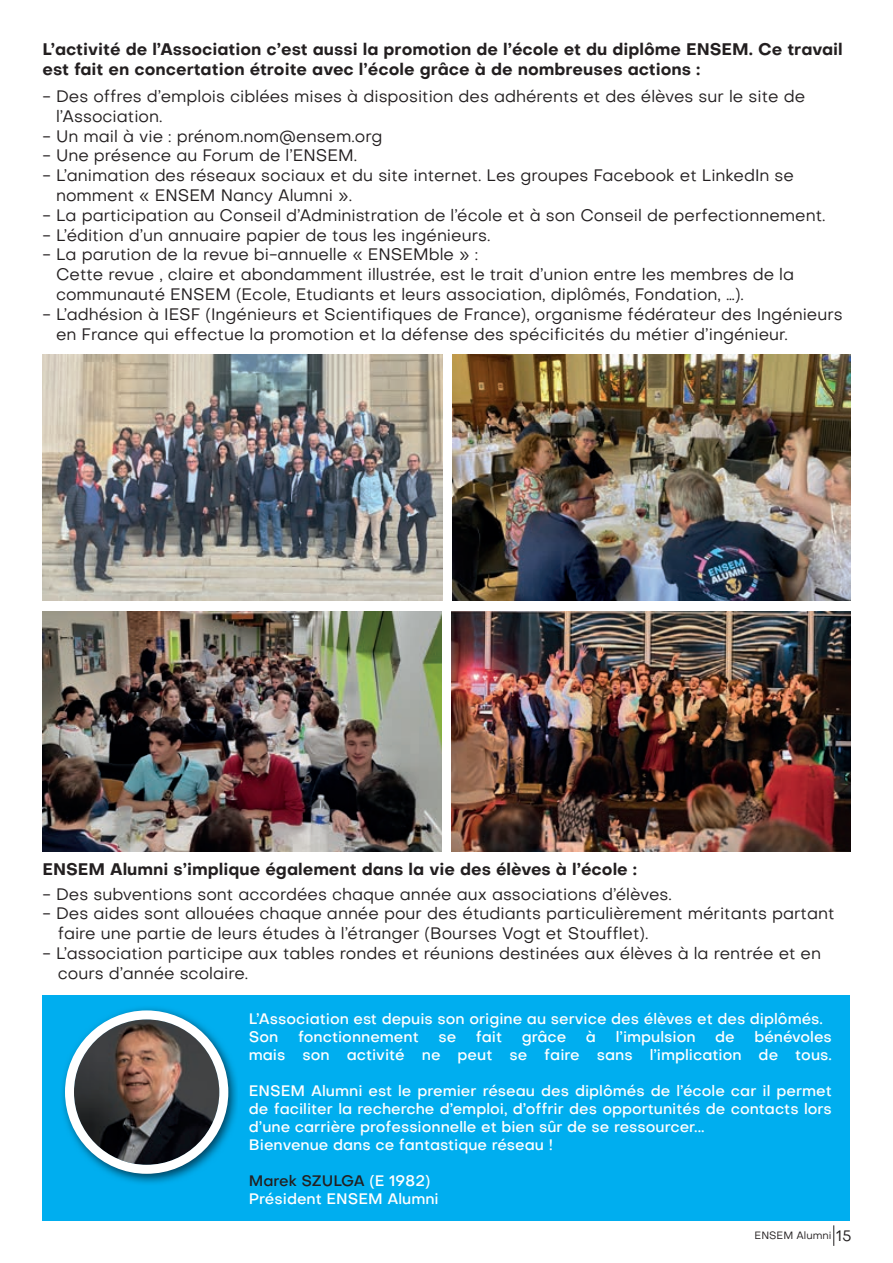
<style>
.page{position:relative;width:893px;height:1263px;background:#fff}
.page>*{position:absolute;margin:0;border:0;box-sizing:border-box;transform-origin:0 0}
.t1{font:16.5px/19.8px "Objective";color:#231f20}
.t2{font:700 16.5px/19.8px "Objective";color:#231f20}
.t3{font:500 15px/18px "Objective";color:#fff}
.t4{font:10.5px "Objective";color:#231f20}
.s1{color:#fff}
.s2{color:#231f20}
.s3{font-size:15px}
</style>
<div class="page">
<div style="left:42px;top:995px;width:808px;height:225px;background:#00aeef"></div>
<img style="left:62px;top:1008px;width:175px;height:175px">
<img style="left:74px;top:1019px;width:145px;height:146px;border-radius:73px">
<div style="left:65px;top:1010px;width:163px;height:164px;border:9px solid #fff;border-radius:50%"></div>
<img style="left:42px;top:355px;width:400px;height:246px">
<img style="left:42px;top:612px;width:400px;height:240px">
<img style="left:452px;top:355px;width:398px;height:246px">
<img style="left:451px;top:612px;width:399px;height:240px">
<svg style="left:833px;top:1225px;width:1px;height:21px"></svg>
<p class="t2" style="left:43px;top:39px;width:802px">L’activité de l’Association c’est aussi la promotion de l’école et du diplôme ENSEM. Ce travail est fait en concertation étroite avec l’école grâce à de nombreuses actions :</p>
<p class="t1" style="left:43px;top:86px;width:764px">- Des offres d’emplois ciblées mises à disposition des adhérents et des élèves sur le site de</p>
<p class="t1" style="left:43px;top:106px;width:121px"><span class="s1">-</span> l’Association.</p>
<p class="t1" style="left:43px;top:126px;width:341px">- Un mail à vie : prénom.nom@ensem.org</p>
<p class="t1" style="left:43px;top:146px;width:316px">- Une présence au Forum de l’ENSEM.</p>
<p class="t1" style="left:43px;top:165px;width:753px">- L’animation des réseaux sociaux et du site internet. Les groupes Facebook et LinkedIn se</p>
<p class="t1" style="left:43px;top:185px;width:311px"><span class="s1">-</span> nomment « ENSEM Nancy Alumni ».</p>
<p class="t1" style="left:43px;top:205px;width:784px">- La participation au Conseil d’Administration de l’école et à son Conseil de perfectionnement.</p>
<p class="t1" style="left:43px;top:225px;width:449px">- L’édition d’un annuaire papier de tous les ingénieurs.</p>
<p class="t1" style="left:43px;top:245px;width:437px">- La parution de la revue bi-annuelle « ENSEMble » :</p>
<p class="t1" style="left:43px;top:264px;width:753px"><span class="s1">-</span> Cette revue , claire et abondamment illustrée, est le trait d’union entre les membres de la</p>
<p class="t1" style="left:43px;top:284px;width:703px"><span class="s1">-</span> communauté ENSEM (Ecole, Etudiants et leurs association, diplômés, Fondation, …).</p>
<p class="t1" style="left:43px;top:304px;width:802px">- L’adhésion à IESF (Ingénieurs et Scientifiques de France), organisme fédérateur des Ingénieurs</p>
<p class="t1" style="left:43px;top:324px;width:747px"><span class="s1">-</span> en France qui effectue la promotion et la défense des spécificités du métier d’ingénieur.</p>
<p class="t2" style="left:43px;top:859px;width:596px">ENSEM Alumni s’implique également dans la vie des élèves à l’école :</p>
<p class="t1" style="left:43px;top:884px;width:631px">- Des subventions sont accordées chaque année aux associations d’élèves.</p>
<p class="t1" style="left:58px;top:903px;width:778px;text-indent:-15px">- Des aides sont allouées chaque année pour des étudiants particulièrement méritants partant faire une partie de leurs études à l’étranger (Bourses Vogt et Stoufflet).</p>
<p class="t1" style="left:58px;top:943px;width:765px;text-indent:-15px">- L’association participe aux tables rondes et réunions destinées aux élèves à la rentrée et en cours d’année scolaire.</p>
<p class="t3" style="left:249px;top:1010px;width:576px">L’Association est depuis son origine au service des élèves et des diplômés.<br>Son</p>
<p class="t3" style="left:298px;top:1028px;width:122px">fonctionnement</p>
<p class="t3" style="left:438px;top:1028px;width:19px">se</p>
<p class="t3" style="left:476px;top:1028px;width:28px">fait</p>
<p class="t3" style="left:522px;top:1028px;width:46px">grâce</p>
<p class="t3" style="left:586px;top:1028px;width:12px">à</p>
<p class="t3" style="left:616px;top:1028px;width:81px">l’impulsion</p>
<p class="t3" style="left:715px;top:1028px;width:21px">de</p>
<p class="t3" style="left:249px;top:1028px;width:585px;text-align:right">bénévoles<br>mais son activité ne peut se faire sans l’implication de tous.</p>
<p class="t3" style="left:249px;top:1082px;width:585px">ENSEM Alumni est le premier réseau des diplômés de l’école car il permet de faciliter la recherche d’emploi, d’offrir des opportunités de contacts lors d’une carrière professionnelle et bien sûr de se ressourcer...<br>Bienvenue dans ce fantastique réseau !</p>
<p class="t3" style="left:249px;top:1172px;width:191px"><span class="s2">Marek SZULGA</span> (E 1982)<br>Président ENSEM Alumni</p>
<p class="t4" style="left:755px;top:1229px;width:99px">ENSEM Alumni <span class="s3">15</span></p>
</div>
